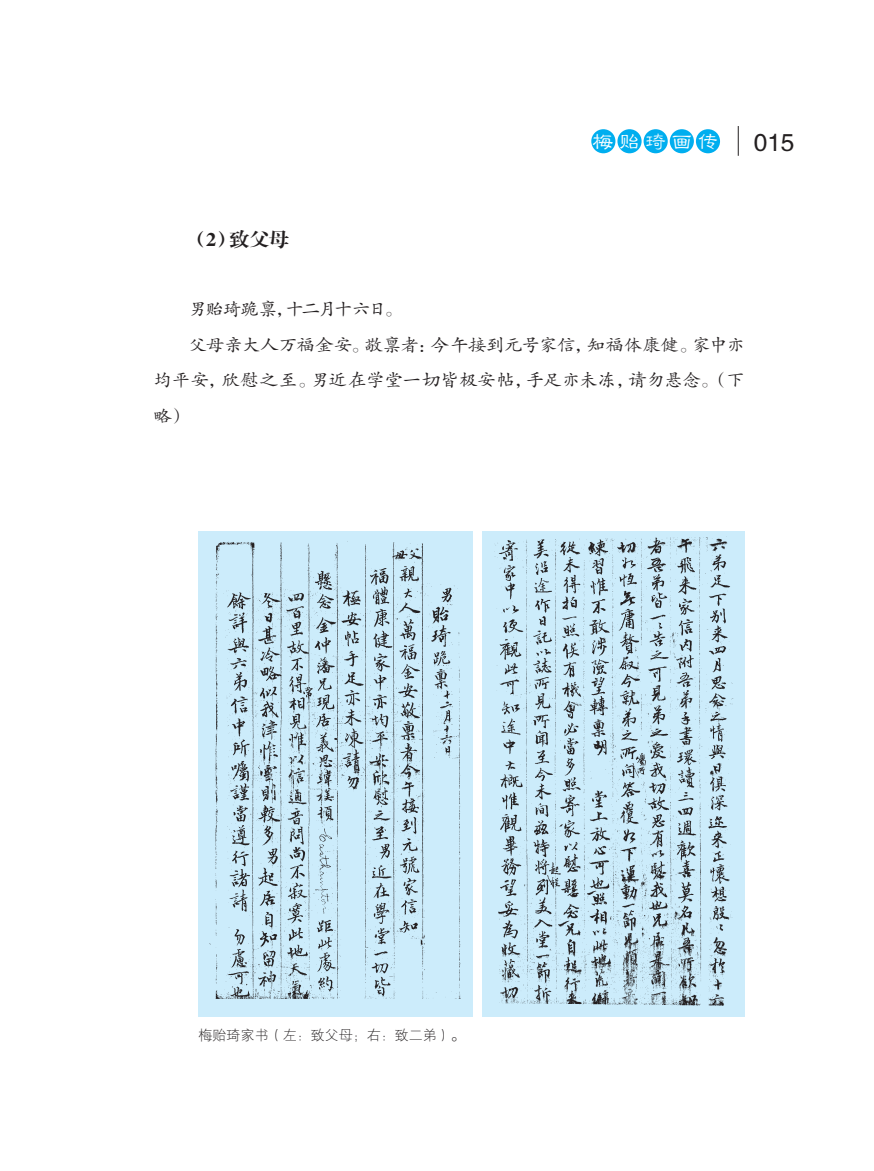
<style>
.page{position:relative;width:874px;height:1171px;background:#fff}
.page>*{position:absolute;margin:0;border:0;box-sizing:border-box;transform-origin:0 0}
.t1{font:24.5px "FZHTK GBK1 0";color:#231f20}
.t2{font:21px "FZLBK GBK1 0";letter-spacing:.25em;color:#fff}
.t3{font:19.25px "FZXBSK GBK1 0";color:#231f20;scale:1.05 1}
.t4{font:17.5px "FZKTK GBK1 0";letter-spacing:-.015em;color:#231f20;scale:1.05 1}
.t5{font:17.5px "FZKTK GBK1 0";letter-spacing:-.1em;color:#231f20;scale:1.05 1}
.t6{font:14px "FZXDXK GBK1 0";color:#231f20}
</style>
<div class="page">
<div style="left:695px;top:129px;width:24px;height:24px;background:#00aeef;border-radius:50%"></div>
<div style="left:669px;top:129px;width:24px;height:24px;background:#00aeef;border-radius:50%"></div>
<div style="left:643px;top:129px;width:24px;height:24px;background:#00aeef;border-radius:50%"></div>
<div style="left:617px;top:129px;width:24px;height:24px;background:#00aeef;border-radius:50%"></div>
<div style="left:591px;top:129px;width:24px;height:24px;background:#00aeef;border-radius:50%"></div>
<hr style="left:737px;top:126px;width:1px;height:30px;background:#231f20">
<div style="left:482px;top:531px;width:262px;height:485px;background:#ccecfb"></div>
<div style="left:198px;top:531px;width:275px;height:485px;background:#ccecfb"></div>
<img style="left:209px;top:541px;width:252px;height:458px">
<img style="left:494px;top:536px;width:238px;height:469px">
<p class="t3" style="left:189px;top:228px;width:97px">（2）致父母</p>
<p class="t2" style="left:592px;top:131px;width:128px">梅贻琦画传</p>
<p class="t1" style="left:753px;top:129px;width:42px">015</p>
<p class="t5" style="left:189px;top:300px;width:205px">男贻琦跪禀，十二月十六日。</p>
<p class="t4" style="left:189px;top:336px;width:531px">父母亲大人万福金安。敬禀者：今午接到元号家信，知福体康健。家中亦</p>
<p class="t4" style="left:154px;top:371px;width:564px">均平安，欣慰之至。男近在学堂一切皆极安帖，手足亦未冻，请勿悬念。（下</p>
<p class="t4" style="left:154px;top:407px;width:34px">略）</p>
<p class="t6" style="left:198px;top:1027px;width:267px">梅贻琦家书（左：致父母；右：致二弟）。</p>
</div>
